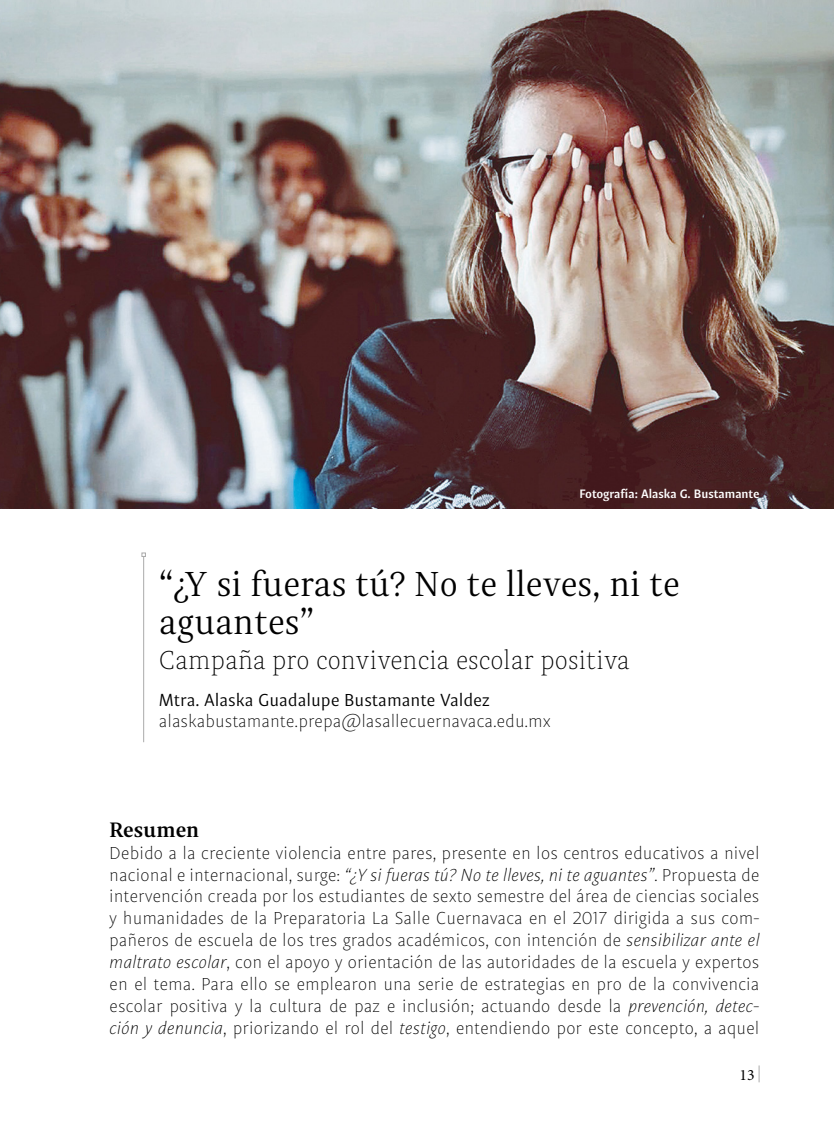
<style>
.page{position:relative;width:834px;height:1132px;background:#fff}
.page>*{position:absolute;margin:0;border:0;box-sizing:border-box;transform-origin:0 0}
.t1{font:35px/38.5px "Indivisa Text Serif";color:#000}
.t2{font:300 26.25px "Indivisa Text Serif";color:#000}
.t3{font:700 21px "Indivisa Text Serif";color:#000}
.t4{font:300 17.5px/21.9px "Indivisa Text Sans";letter-spacing:-.005em;color:#000;text-align:justify}
.t5{font:17.5px "Indivisa Text Sans";letter-spacing:-.005em;color:#000}
.t6{font:15.75px "Minion Pro";color:#000}
.t7{font:700 12.25px "Indivisa Text Sans";color:#fff}
.s1{font-style:italic}
</style>
<div class="page">
<svg style="left:758px;top:1065px;width:1px;height:16px"></svg>
<hr style="left:143px;top:556px;width:1px;height:186px;background:#aaa">
<svg style="left:141px;top:552px;width:5px;height:4px"></svg>
<img style="left:0;top:0;width:833px;height:508px">
<p class="t7" style="left:579px;top:483px;width:181px">Fotografía: Alaska G. Bustamante</p>
<h1 class="t1" style="left:159px;top:562px;width:522px">“¿Y si fueras tú? No te lleves, ni te aguantes”</h1>
<h2 class="t2" style="left:159px;top:640px;width:472px">Campaña pro convivencia escolar positiva</h2>
<p class="t5" style="left:159px;top:686px;width:332px">Mtra. Alaska Guadalupe Bustamante Valdez</p>
<p class="t4" style="left:159px;top:709px;width:393px">alaskabustamante.prepa@lasallecuernavaca.edu.mx</p>
<p class="t3" style="left:109px;top:812px;width:92px">Resumen</p>
<p class="t4" style="left:109px;top:840px;width:651px">Debido a la creciente violencia entre pares, presente en los centros educativos a nivel nacional e internacional, surge: <span class="s1">“¿Y si fueras tú? No te lleves, ni te aguantes”</span>. Propuesta de intervención creada por los estudiantes de sexto semestre del área de ciencias sociales y humanidades de la Preparatoria La Salle Cuernavaca en el 2017 dirigida a sus com&shy;pañeros de escuela de los tres grados académicos, con intención de <span class="s1">sensibilizar ante el maltrato escolar</span>, con el apoyo y orientación de las autoridades de la escuela y expertos en el tema. Para ello se emplearon una serie de estrategias en pro de la convivencia escolar positiva y la cultura de paz e inclusión; actuando desde la <span class="s1">prevención, detec&shy;ción y denuncia</span>, priorizando el rol del <span class="s1">testigo</span>, entendiendo por este concepto, a aquel</p>
<p class="t6" style="left:739px;top:1063px;width:17px">13</p>
</div>
